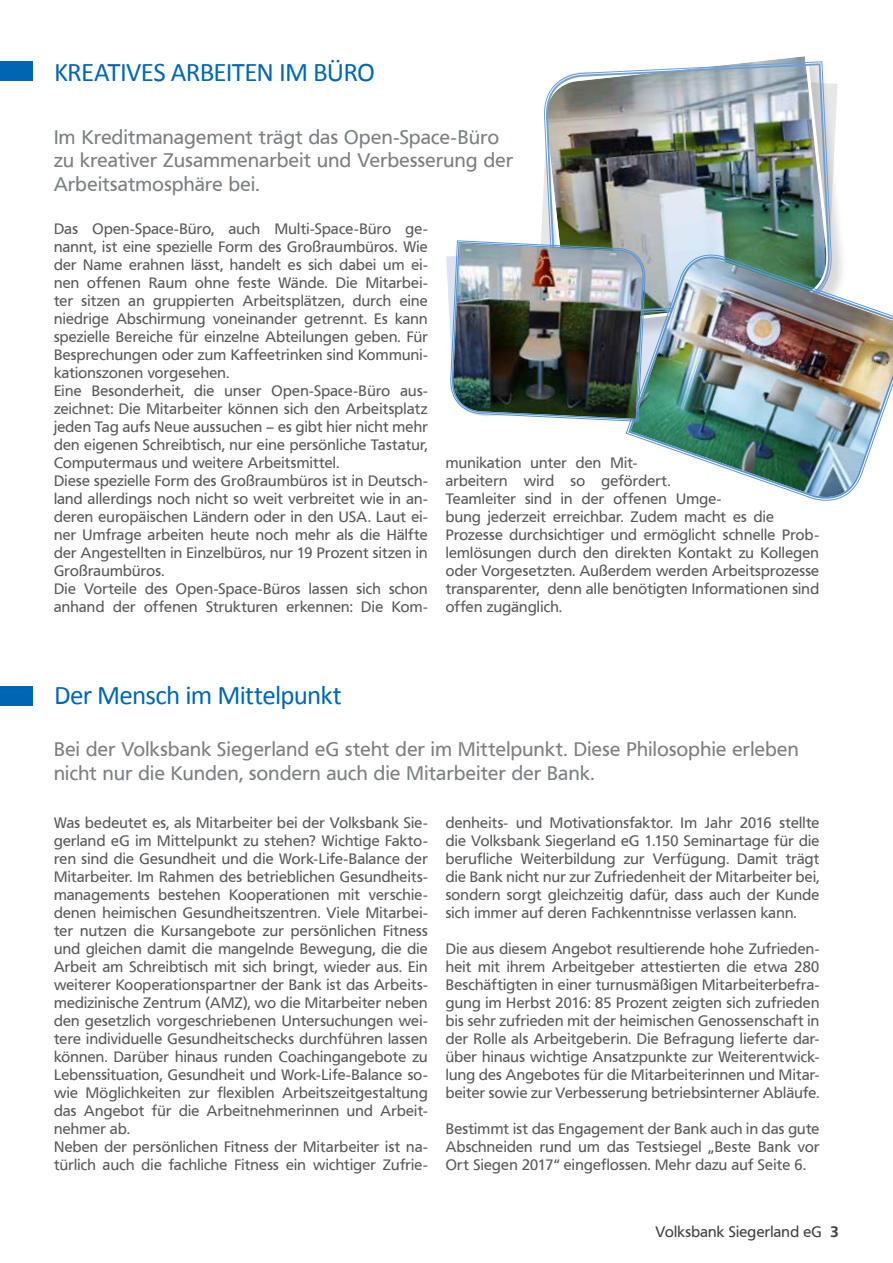
<style>
.page{position:relative;width:893px;height:1263px;background:#fff}
.page>*{position:absolute;margin:0;border:0;box-sizing:border-box;transform-origin:0 0}
.t1{font:27px "Calibri";letter-spacing:-.03em;color:#0066b3}
.t2{font:19.5px/23.4px "Frutiger VR";letter-spacing:.02em;color:#7c8083}
.t3{font:15px/18px "Frutiger VR";letter-spacing:.02em;color:#58595b}
.t4{font:15px "Frutiger VR";letter-spacing:.02em;color:#414042}
.s1{font-weight:700}
</style>
<div class="page">
<div style="left:546px;top:56px;width:302px;height:289px;background:#000;opacity:.15"></div>
<img style="left:545px;top:56px;width:286px;height:190px">
<svg style="left:676px;top:246px;width:172px;height:3px"></svg>
<img style="left:676px;top:249px;width:217px;height:252px">
<div style="left:0;top:61px;width:32px;height:20px;background:#0066b3"></div>
<img style="left:446px;top:224px;width:230px;height:227px">
<div style="left:0;top:686px;width:32px;height:20px;background:#0066b3"></div>
<h1 class="t1" style="left:54px;top:55px;width:322px">KREATIVES ARBEITEN IM BÜRO</h1>
<h2 class="t2" style="left:54px;top:126px;width:460px">Im Kreditmanagement trägt das Open-Space-Büro zu kreativer Zusammenarbeit und Verbesserung der<br>Arbeitsatmosphäre bei.</h2>
<p class="t3" style="left:54px;top:220px;width:375px">Das Open-Space-Büro, auch Multi-Space-Büro ge&shy;nannt, ist eine spezielle Form des Großraumbüros. Wie der Name erahnen lässt, handelt es sich dabei um ei&shy;nen offenen Raum ohne feste Wände. Die Mitarbei&shy;ter sitzen an gruppierten Arbeitsplätzen, durch eine niedrige Abschirmung voneinander getrennt. Es kann spezielle Bereiche für einzelne Abteilungen geben. Für Besprechungen oder zum Kaffeetrinken sind Kommuni&shy;kationszonen vorgesehen.<br>Eine Besonderheit, die unser Open-Space-Büro aus&shy;zeichnet: Die Mitarbeiter können sich den Arbeitsplatz jeden Tag aufs Neue aussuchen – es gibt hier nicht mehr den eigenen Schreibtisch, nur eine persönliche Tastatur, Computermaus und weitere Arbeitsmittel.<br>Diese spezielle Form des Großraumbüros ist in Deutsch&shy;land allerdings noch nicht so weit verbreitet wie in an&shy;deren europäischen Ländern oder in den USA. Laut ei&shy;ner Umfrage arbeiten heute noch mehr als die Hälfte der Angestellten in Einzelbüros, nur 19 Prozent sitzen in Großraumbüros.<br>Die Vorteile des Open-Space-Büros lassen sich schon anhand der offenen Strukturen erkennen: Die Kom-</p>
<p class="t3" style="left:446px;top:454px;width:375px">munikation unter den Mit-<br>arbeitern wird so gefördert.<br>Teamleiter sind in der offenen Umge-<br>bung jederzeit erreichbar. Zudem macht es die Prozesse durchsichtiger und ermöglicht schnelle Prob&shy;lemlösungen durch den direkten Kontakt zu Kollegen oder Vorgesetzten. Außerdem werden Arbeitsprozesse transparenter, denn alle benötigten Informationen sind offen zugänglich.</p>
<h1 class="t1" style="left:54px;top:678px;width:289px">Der Mensch im Mittelpunkt</h1>
<h2 class="t2" style="left:54px;top:738px;width:746px">Bei der Volksbank Siegerland eG steht der im Mittelpunkt. Diese Philosophie erleben nicht nur die Kunden, sondern auch die Mitarbeiter der Bank.</h2>
<p class="t3" style="left:54px;top:814px;width:375px">Was bedeutet es, als Mitarbeiter bei der Volksbank Sie&shy;gerland eG im Mittelpunkt zu stehen? Wichtige Fakto&shy;ren sind die Gesundheit und die Work-Life-Balance der Mitarbeiter. Im Rahmen des betrieblichen Gesundheits&shy;managements bestehen Kooperationen mit verschie&shy;denen heimischen Gesundheitszentren. Viele Mitarbei&shy;ter nutzen die Kursangebote zur persönlichen Fitness und gleichen damit die mangelnde Bewegung, die die Arbeit am Schreibtisch mit sich bringt, wieder aus. Ein weiterer Kooperationspartner der Bank ist das Arbeits&shy;medizinische Zentrum (AMZ), wo die Mitarbeiter neben den gesetzlich vorgeschriebenen Untersuchungen wei&shy;tere individuelle Gesundheitschecks durchführen lassen können. Darüber hinaus runden Coachingangebote zu Lebenssituation, Gesundheit und Work-Life-Balance so&shy;wie Möglichkeiten zur flexiblen Arbeitszeitgestaltung das Angebot für die Arbeitnehmerinnen und Arbeit&shy;nehmer ab.<br>Neben der persönlichen Fitness der Mitarbeiter ist na&shy;türlich auch die fachliche Fitness ein wichtiger Zufrie-</p>
<p class="t3" style="left:446px;top:814px;width:375px;text-align:justify">denheits- und Motivationsfaktor. Im Jahr 2016 stellte die Volksbank Siegerland eG 1.150 Seminartage für die berufliche Weiterbildung zur Verfügung. Damit trägt die Bank nicht nur zur Zufriedenheit der Mitarbeiter bei, sondern sorgt gleichzeitig dafür, dass auch der Kunde sich immer auf deren Fachkenntnisse verlassen kann.</p>
<p class="t3" style="left:446px;top:940px;width:375px;text-align:justify">Die aus diesem Angebot resultierende hohe Zufrieden&shy;heit mit ihrem Arbeitgeber attestierten die etwa 280<br>Beschäftigten in einer turnusmäßigen Mitarbeiterbefra&shy;gung im Herbst 2016: 85 Prozent zeigten sich zufrieden bis sehr zufrieden mit der heimischen Genossenschaft in der Rolle als Arbeitgeberin. Die Befragung lieferte dar&shy;über hinaus wichtige Ansatzpunkte zur Weiterentwick&shy;lung des Angebotes für die Mitarbeiterinnen und Mitar&shy;beiter sowie zur Verbesserung betriebsinterner Abläufe.</p>
<p class="t3" style="left:446px;top:1120px;width:375px;text-align:justify">Bestimmt ist das Engagement der Bank auch in das gute Abschneiden rund um das Testsiegel „Beste Bank vor Ort Siegen 2017“ eingeflossen. Mehr dazu auf Seite 6.</p>
<p class="t4" style="left:655px;top:1223px;width:185px">Volksbank Siegerland eG <span class="s1">3</span></p>
</div>
